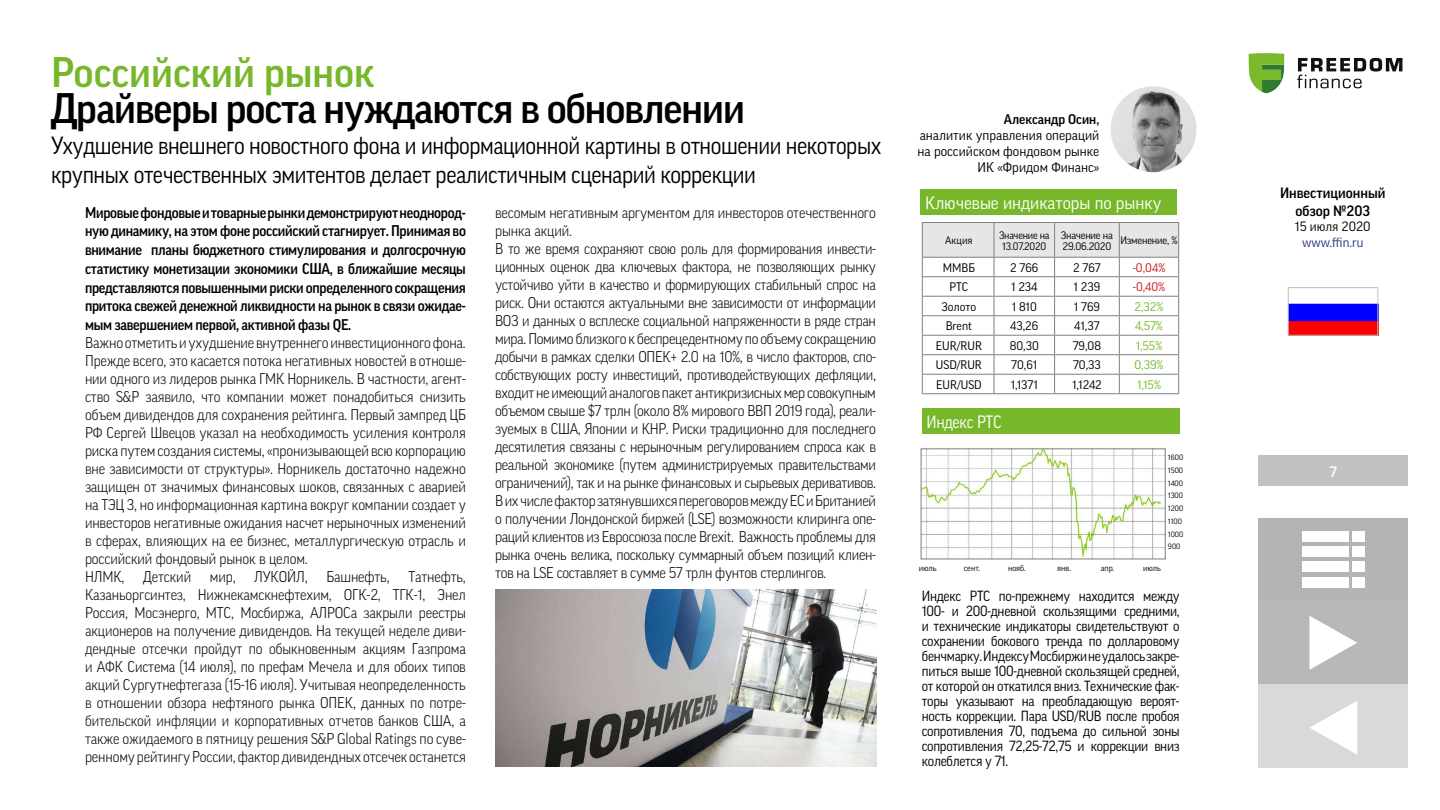
<style>
.page{position:relative;width:1440px;height:810px;background:#fff}
.page>*{position:absolute;margin:0;border:0;box-sizing:border-box;transform-origin:0 0}
.t1{font:500 41.25px "Good Pro";letter-spacing:-.025em;color:#000}
.t2{font:500 41.25px "Good Pro";color:#76b82a}
.t3{font:24px/28.8px "Good Pro";letter-spacing:-.02em;color:#000;scale:.93 1}
.t4{font:17.25px "Good Pro";color:#fff}
.t5{font:17.25px "Good Pro";letter-spacing:-.02em;color:#fff;scale:.93 1}
.t6{font:300 15px/18px "Good Pro";letter-spacing:-.01em;color:#000;scale:.95 1}
.t7{font:500 15px/18.8px "Good Pro";letter-spacing:-.02em;color:#000;text-align:justify;scale:.95 1}
.t8{font:500 14.48px/17.4px "Good Pro";color:#000;text-align:center}
.t9{font:500 14.48px "Good Pro";color:#fff}
.t10{font:14.25px/15px "Good Pro";letter-spacing:-.02em;color:#000;text-align:justify;scale:.94 1}
.t11{font:13.5px/16.2px "Good Pro";color:#000;text-align:right}
.t12{font:500 13.5px "Good Pro";color:#000}
.t13{font:13.05px "Good Pro";color:#283583}
.t14{font:13.05px "Good Pro";color:#000}
.t15{font:12px "Good Pro";color:#000}
.t16{font:12px "Good Pro";color:#76b82a}
.t17{font:12px "Good Pro";color:#cd1719}
.t18{font:10.5px/11.2px "Good Pro";letter-spacing:-.02em;color:#000;text-align:center}
.t19{font:8.25px "Good Pro";color:#000}
.t20{font:7.5px/12.8px "Good Pro";color:#000}
</style>
<div class="page">
<div style="left:1258px;top:456px;width:150px;height:30px;background:#c1c1c1"></div>
<svg style="left:1249px;top:53px;width:35px;height:40px"></svg>
<svg style="left:1297px;top:58px;width:105px;height:30px"></svg>
<div style="left:1259px;top:518px;width:149px;height:83px;background:#b5b3b3"></div>
<div style="left:1302px;top:531px;width:46px;height:11px;background:#fff"></div>
<div style="left:1352px;top:531px;width:13px;height:11px;background:#fff"></div>
<div style="left:1302px;top:547px;width:46px;height:10px;background:#fff"></div>
<div style="left:1352px;top:547px;width:13px;height:10px;background:#fff"></div>
<div style="left:1302px;top:562px;width:46px;height:10px;background:#fff"></div>
<div style="left:1352px;top:562px;width:13px;height:10px;background:#fff"></div>
<div style="left:1302px;top:577px;width:46px;height:11px;background:#fff"></div>
<div style="left:1352px;top:577px;width:13px;height:11px;background:#fff"></div>
<img style="left:1290px;top:303px;width:86px;height:30px">
<div style="left:1288px;top:287px;width:90px;height:48px;border:1px solid #bcbec0"></div>
<div style="left:921px;top:190px;width:256px;height:25px;background:#76b82a"></div>
<hr style="left:922px;top:222px;width:72px;height:1px;background:#808080">
<hr style="left:994px;top:222px;width:61px;height:1px;background:#808080">
<hr style="left:1055px;top:222px;width:64px;height:1px;background:#808080">
<hr style="left:1119px;top:222px;width:60px;height:1px;background:#808080">
<hr style="left:922px;top:393px;width:72px;height:1px;background:#808080">
<hr style="left:994px;top:393px;width:61px;height:1px;background:#808080">
<hr style="left:1055px;top:393px;width:64px;height:1px;background:#808080">
<svg style="left:922px;top:223px;width:257px;height:170px"></svg>
<hr style="left:1119px;top:315px;width:60px;height:1px;background:#808080">
<hr style="left:1119px;top:335px;width:60px;height:1px;background:#808080">
<hr style="left:1119px;top:354px;width:60px;height:1px;background:#808080">
<hr style="left:1119px;top:374px;width:60px;height:1px;background:#808080">
<hr style="left:1119px;top:393px;width:60px;height:1px;background:#808080">
<div style="left:922px;top:408px;width:258px;height:26px;background:#76b82a"></div>
<div style="left:1259px;top:601px;width:149px;height:83px;background:#b8b8b8"></div>
<svg style="left:1309px;top:616px;width:48px;height:54px"></svg>
<div style="left:1259px;top:684px;width:149px;height:83px;background:#d9d9d9"></div>
<svg style="left:1310px;top:701px;width:47px;height:54px"></svg>
<img style="left:1111px;top:86px;width:86px;height:86px;border-radius:43px">
<img style="left:923px;top:451px;width:240px;height:106px">
<img style="left:496px;top:590px;width:381px;height:176px">
<h1 class="t2" style="left:51px;top:49px;width:325px">Российский рынок</h1>
<h1 class="t1" style="left:51px;top:85px;width:695px">Драйверы роста нуждаются в обновлении</h1>
<h2 class="t3" style="left:51px;top:131px;width:895px">Ухудшение внешнего новостного фона и информационной картины в отношении некоторых крупных отечественных эмитентов делает реалистичным сценарий коррекции</h2>
<p class="t7" style="left:85px;top:203px;width:402px">Мировые фондовые и товарные рынки демонстрируют неоднород&shy;ную динамику, на этом фоне российский стагнирует. Принимая во внимание планы бюджетного стимулирования и долгосрочную статистику монетизации экономики США, в ближайшие месяцы представляются повышенными риски определенного сокращения притока свежей денежной ликвидности на рынок в связи ожидае&shy;мым завершением первой, активной фазы QE.</p>
<p class="t6" style="left:85px;top:334px;width:402px">Важно отметить и ухудшение внутреннего инвестиционного фона.<br>Прежде всего, это касается потока негативных новостей в отноше&shy;нии одного из лидеров рынка ГМК Норникель. В частности, агент&shy;ство S&amp;P заявило, что компании может понадобиться снизить объем дивидендов для сохранения рейтинга. Первый зампред ЦБ РФ Сергей Швецов указал на необходимость усиления контроля риска путем создания системы, «пронизывающей всю корпорацию вне зависимости от структуры». Норникель достаточно надежно защищен от значимых финансовых шоков, связанных с аварией на ТЭЦ 3, но информационная картина вокруг компании создает у инвесторов негативные ожидания насчет нерыночных изменений в сферах, влияющих на ее бизнес, металлургическую отрасль и российский фондовый рынок в целом.<br>НЛМК, Детский мир, ЛУКОЙЛ, Башнефть, Татнефть, Казаньоргсинтез, Нижнекамскнефтехим, ОГК-2, ТГК-1, Энел Россия, Мосэнерго, МТС, Мосбиржа, АЛРОСа закрыли реестры акционеров на получение дивидендов. На текущей неделе диви&shy;дендные отсечки пройдут по обыкновенным акциям Газпрома и АФК Система (14 июля), по префам Мечела и для обоих типов акций Сургутнефтегаза (15-16 июля). Учитывая неопределенность в отношении обзора нефтяного рынка ОПЕК, данных по потре&shy;бительской инфляции и корпоративных отчетов банков США, а также ожидаемого в пятницу решения S&amp;P Global Ratings по суве&shy;ренному рейтингу России, фактор дивидендных отсечек останется</p>
<p class="t6" style="left:495px;top:203px;width:402px">весомым негативным аргументом для инвесторов отечественного рынка акций.<br>В то же время сохраняют свою роль для формирования инвести&shy;ционных оценок два ключевых фактора, не позволяющих рынку устойчиво уйти в качество и формирующих стабильный спрос на риск. Они остаются актуальными вне зависимости от информации ВОЗ и данных о всплеске социальной напряженности в ряде стран мира. Помимо близкого к беспрецедентному по объему сокращению добычи в рамках сделки ОПЕК+ 2.0 на 10%, в число факторов, спо&shy;собствующих росту инвестиций, противодействующих дефляции, входит не имеющий аналогов пакет антикризисных мер совокупным объемом свыше $7 трлн (около 8% мирового ВВП 2019 года), реали&shy;зуемых в США, Японии и КНР. Риски традиционно для последнего десятилетия связаны с нерыночным регулированием спроса как в реальной экономике (путем администрируемых правительствами ограничений), так и на рынке финансовых и сырьевых деривативов.<br>В их числе фактор затянувшихся переговоров между ЕС и Британией о получении Лондонской биржей (LSE) возможности клиринга опе&shy;раций клиентов из Евросоюза после Brexit. Важность проблемы для рынка очень велика, поскольку суммарный объем позиций клиен&shy;тов на LSE составляет в сумме 57 трлн фунтов стерлингов.</p>
<p class="t12" style="left:1004px;top:111px;width:97px">Александр Осин,</p>
<p class="t11" style="left:918px;top:127px;width:183px">аналитик управления операций на российском фондовом рынке<br>ИК «Фридом Финанс»</p>
<p class="t4" style="left:925px;top:193px;width:238px">Ключевые индикаторы по рынку</p>
<p class="t18" style="left:945px;top:235px;width:29px">Акция</p>
<p class="t18" style="left:999px;top:229px;width:52px">Значение на<br>13.07.2020</p>
<p class="t18" style="left:1061px;top:229px;width:53px;text-align:left">Значение на<br>29.06.2020</p>
<p class="t18" style="left:1120px;top:235px;width:59px">Изменение, %</p>
<p class="t15" style="left:943px;top:261px;width:34px">ММВБ</p>
<p class="t15" style="left:1010px;top:261px;width:30px">2 766</p>
<p class="t15" style="left:1073px;top:261px;width:29px">2 767</p>
<p class="t17" style="left:1133px;top:261px;width:34px">-0,04%</p>
<p class="t15" style="left:950px;top:280px;width:20px">РТС</p>
<p class="t15" style="left:1011px;top:280px;width:28px">1 234</p>
<p class="t15" style="left:1074px;top:280px;width:28px">1 239</p>
<p class="t17" style="left:1133px;top:280px;width:34px">-0,40%</p>
<p class="t15" style="left:941px;top:300px;width:36px">Золото</p>
<p class="t15" style="left:1012px;top:300px;width:27px">1 810</p>
<p class="t15" style="left:1074px;top:300px;width:28px">1 769</p>
<p class="t16" style="left:1135px;top:300px;width:30px">2,32%</p>
<p class="t15" style="left:946px;top:319px;width:28px">Brent</p>
<p class="t15" style="left:1010px;top:319px;width:30px">43,26</p>
<p class="t15" style="left:1074px;top:319px;width:27px">41,37</p>
<p class="t16" style="left:1135px;top:319px;width:29px">4,57%</p>
<p class="t15" style="left:936px;top:339px;width:48px">EUR/RUR</p>
<p class="t15" style="left:1010px;top:339px;width:31px">80,30</p>
<p class="t15" style="left:1073px;top:339px;width:30px">79,08</p>
<p class="t16" style="left:1136px;top:339px;width:28px">1,55%</p>
<p class="t15" style="left:936px;top:358px;width:47px">USD/RUR</p>
<p class="t15" style="left:1011px;top:358px;width:28px">70,61</p>
<p class="t15" style="left:1073px;top:358px;width:29px">70,33</p>
<p class="t16" style="left:1134px;top:358px;width:31px">0,39%</p>
<p class="t15" style="left:936px;top:378px;width:47px">EUR/USD</p>
<p class="t15" style="left:1011px;top:378px;width:29px">1,1371</p>
<p class="t15" style="left:1072px;top:378px;width:31px">1,1242</p>
<p class="t16" style="left:1137px;top:378px;width:26px">1,15%</p>
<p class="t5" style="left:927px;top:412px;width:82px">Индекс РТС</p>
<p class="t20" style="left:1168px;top:451px;width:17px">1600<br>1500<br>1400<br>1300<br>1200<br>1100<br>1000<br>900</p>
<p class="t19" style="left:919px;top:563px;width:19px">июль</p>
<p class="t19" style="left:964px;top:563px;width:18px">сент.</p>
<p class="t19" style="left:1008px;top:563px;width:19px">нояб.</p>
<p class="t19" style="left:1057px;top:563px;width:15px">янв.</p>
<p class="t19" style="left:1101px;top:563px;width:15px">апр.</p>
<p class="t19" style="left:1143px;top:563px;width:19px">июль</p>
<p class="t10" style="left:922px;top:588px;width:276px">Индекс РТС по-прежнему находится между 100- и 200-дневной скользящими средними, и технические индикаторы свидетельствуют о сохранении бокового тренда по долларовому бенчмарку. Индексу Мосбиржи не удалось закре&shy;питься выше 100-дневной скользящей средней, от которой он откатился вниз. Технические фак&shy;торы указывают на преобладающую вероят&shy;ность коррекции. Пара USD/RUB после пробоя сопротивления 70, подъема до сильной зоны сопротивления 72,25-72,75 и коррекции вниз колеблется у 71.</p>
<p class="t8" style="left:1280px;top:185px;width:107px">Инвестиционный обзор №203</p>
<p class="t14" style="left:1295px;top:219px;width:77px">15 июля 2020</p>
<p class="t13" style="left:1302px;top:235px;width:63px">www.ffin.ru</p>
<p class="t9" style="left:1330px;top:463px;width:9px">7</p>
</div>
